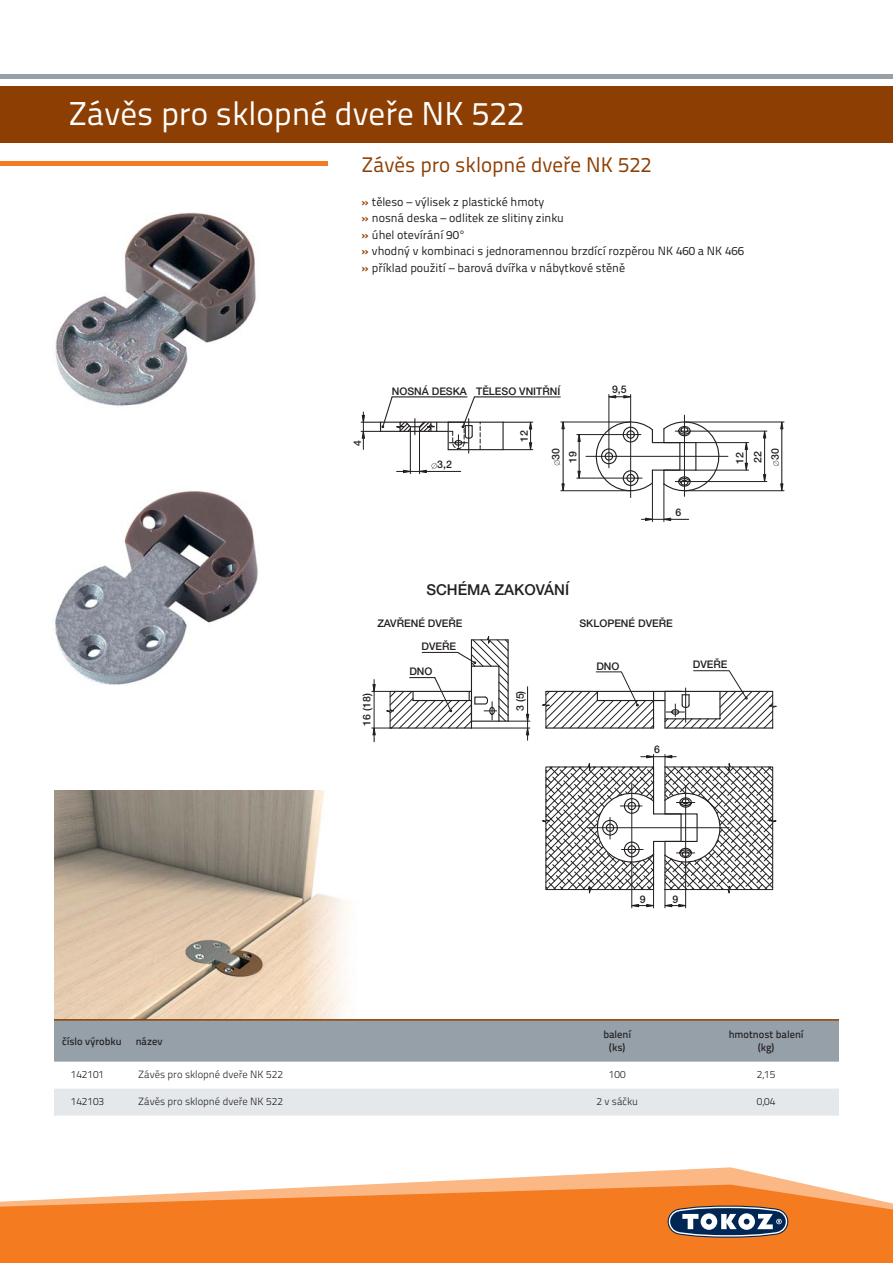
<style>
.page{position:relative;width:893px;height:1263px;background:#fff}
.page>*{position:absolute;margin:0;border:0;box-sizing:border-box;transform-origin:0 0}
.t1{font:33px "Titillium Text 22 L";color:#fff}
.t2{font:21px "Titillium Text 22 L";color:#8d3e02}
.t3{font:500 15px "Helvetica Neue CE";color:#231f20}
.t4{font:12px/16.5px "Titillium Text 22 L";color:#231f20}
.t5{font:500 10.5px/17px "Helvetica Neue CE";color:#231f20}
.t6{font:300 10.5px "Titillium Text 22 L";color:#231f20}
.t7{font:500 10.5px/12.6px "Titillium Text 22 L";color:#231f20;text-align:center}
.s1{font-weight:700;color:#8d3e02}
</style>
<div class="page">
<img style="left:54px;top:791px;width:297px;height:228px">
<svg style="left:379px;top:1167px;width:426px;height:17px"></svg>
<svg style="left:0;top:1184px;width:893px;height:79px;background:#f58937"></svg>
<div style="left:54px;top:1020px;width:785px;height:41px;background:#95a0a9"></div>
<div style="left:54px;top:1089px;width:785px;height:27px;background:#e4e8eb"></div>
<hr style="left:54px;top:1019px;width:785px;height:1px;background:#8d3e02">
<hr style="left:0;top:162px;width:327px;height:4px;background:#f47b20">
<div style="left:0;top:86px;width:893px;height:56px;background:#8d3e02"></div>
<hr style="left:0;top:74px;width:893px;height:4px;background:#95a0a9">
<hr style="left:630px;top:394px;width:1px;height:104px;background:#231f20">
<hr style="left:609px;top:394px;width:1px;height:74px;background:#231f20">
<hr style="left:684px;top:422px;width:100px;height:1px;background:#231f20">
<hr style="left:684px;top:490px;width:100px;height:1px;background:#231f20">
<hr style="left:664px;top:484px;width:1px;height:38px;background:#231f20">
<hr style="left:652px;top:484px;width:1px;height:38px;background:#231f20">
<svg style="left:554px;top:395px;width:229px;height:126px"></svg>
<hr style="left:503px;top:449px;width:30px;height:1px;background:#231f20">
<hr style="left:503px;top:422px;width:30px;height:1px;background:#231f20">
<hr style="left:474px;top:397px;width:86px;height:1px;background:#231f20">
<svg style="left:361px;top:396px;width:171px;height:78px"></svg>
<hr style="left:448px;top:449px;width:55px;height:1px;background:#231f20">
<svg style="left:542px;top:754px;width:235px;height:154px"></svg>
<hr style="left:665px;top:727px;width:108px;height:2px;background:#231f20">
<hr style="left:546px;top:727px;width:107px;height:2px;background:#231f20">
<svg style="left:542px;top:670px;width:235px;height:58px"></svg>
<hr style="left:597px;top:700px;width:68px;height:1px;background:#231f20">
<svg style="left:372px;top:636px;width:158px;height:106px"></svg>
<hr style="left:471px;top:666px;width:1px;height:55px;background:#231f20">
<hr style="left:471px;top:720px;width:28px;height:2px;background:#231f20">
<hr style="left:498px;top:666px;width:1px;height:55px;background:#231f20">
<img style="left:55px;top:213px;width:201px;height:193px">
<img style="left:54px;top:490px;width:204px;height:195px">
<svg style="left:668px;top:1205px;width:120px;height:33px"></svg>
<h1 class="t1" style="left:68px;top:102px;width:457px">Závěs pro sklopné dveře NK 522</h1>
<h2 class="t2" style="left:361px;top:157px;width:292px">Závěs pro sklopné dveře NK 522</h2>
<p class="t4" style="left:361px;top:195px;width:384px"><span class="s1">»</span> těleso – výlisek z plastické hmoty<br><span class="s1">»</span> nosná deska – odlitek ze slitiny zinku<br><span class="s1">»</span> úhel otevírání 90°<br><span class="s1">»</span> vhodný v kombinaci s jednoramennou brzdící rozpěrou NK 460 a NK 466 <span class="s1">»</span> příklad použití – barová dvířka v nábytkové stěně</p>
<p class="t5" style="left:349px;top:446px;width:7px;rotate:-90deg">4</p>
<p class="t5" style="left:392px;top:383px;width:77px">NOSNÁ DESKA</p>
<p class="t5" style="left:437px;top:456px;width:16px">3,2</p>
<p class="t5" style="left:476px;top:383px;width:86px">TĚLESO VNITŘNÍ</p>
<p class="t5" style="left:516px;top:442px;width:13px;rotate:-90deg">12</p>
<p class="t5" style="left:612px;top:381px;width:16px">9,5</p>
<p class="t5" style="left:547px;top:463px;width:16px;rotate:-90deg">30<br>19</p>
<p class="t5" style="left:749px;top:463px;width:16px;rotate:-90deg">22<br>30</p>
<p class="t5" style="left:731px;top:464px;width:13px;rotate:-90deg">12</p>
<p class="t5" style="left:675px;top:504px;width:7px">6</p>
<p class="t3" style="left:426px;top:581px;width:144px">SCHÉMA ZAKOVÁNÍ</p>
<p class="t5" style="left:422px;top:612px;width:42px;line-height:23px;text-indent:-44px">ZAVŘENÉ DVEŘE<br>DVEŘE</p>
<p class="t5" style="left:409px;top:663px;width:25px">DNO</p>
<p class="t5" style="left:579px;top:615px;width:95px">SKLOPENÉ DVEŘE</p>
<p class="t5" style="left:596px;top:657px;width:25px">DNO</p>
<p class="t5" style="left:693px;top:656px;width:36px">DVEŘE</p>
<p class="t5" style="left:359px;top:726px;width:34px;rotate:-90deg">16 (18)</p>
<p class="t5" style="left:512px;top:711px;width:22px;rotate:-90deg">3 (5)</p>
<p class="t5" style="left:654px;top:741px;width:7px">6</p>
<p class="t5" style="left:640px;top:890px;width:7px">9</p>
<p class="t5" style="left:672px;top:890px;width:7px">9</p>
<p class="t7" style="left:62px;top:1036px;width:61px">číslo výrobku</p>
<p class="t7" style="left:136px;top:1036px;width:28px">název</p>
<p class="t7" style="left:603px;top:1030px;width:29px">balení (ks)</p>
<p class="t7" style="left:729px;top:1030px;width:76px">hmotnost balení (kg)</p>
<p class="t6" style="left:71px;top:1070px;width:35px">142101</p>
<p class="t6" style="left:138px;top:1070px;width:146px">Závěs pro sklopné dveře NK 522</p>
<p class="t6" style="left:609px;top:1070px;width:18px">100</p>
<p class="t6" style="left:757px;top:1070px;width:20px">2,15</p>
<p class="t6" style="left:71px;top:1097px;width:35px">142103</p>
<p class="t6" style="left:138px;top:1097px;width:146px">Závěs pro sklopné dveře NK 522</p>
<p class="t6" style="left:596px;top:1097px;width:43px">2 v sáčku</p>
<p class="t6" style="left:757px;top:1097px;width:20px">0,04</p>
</div>
